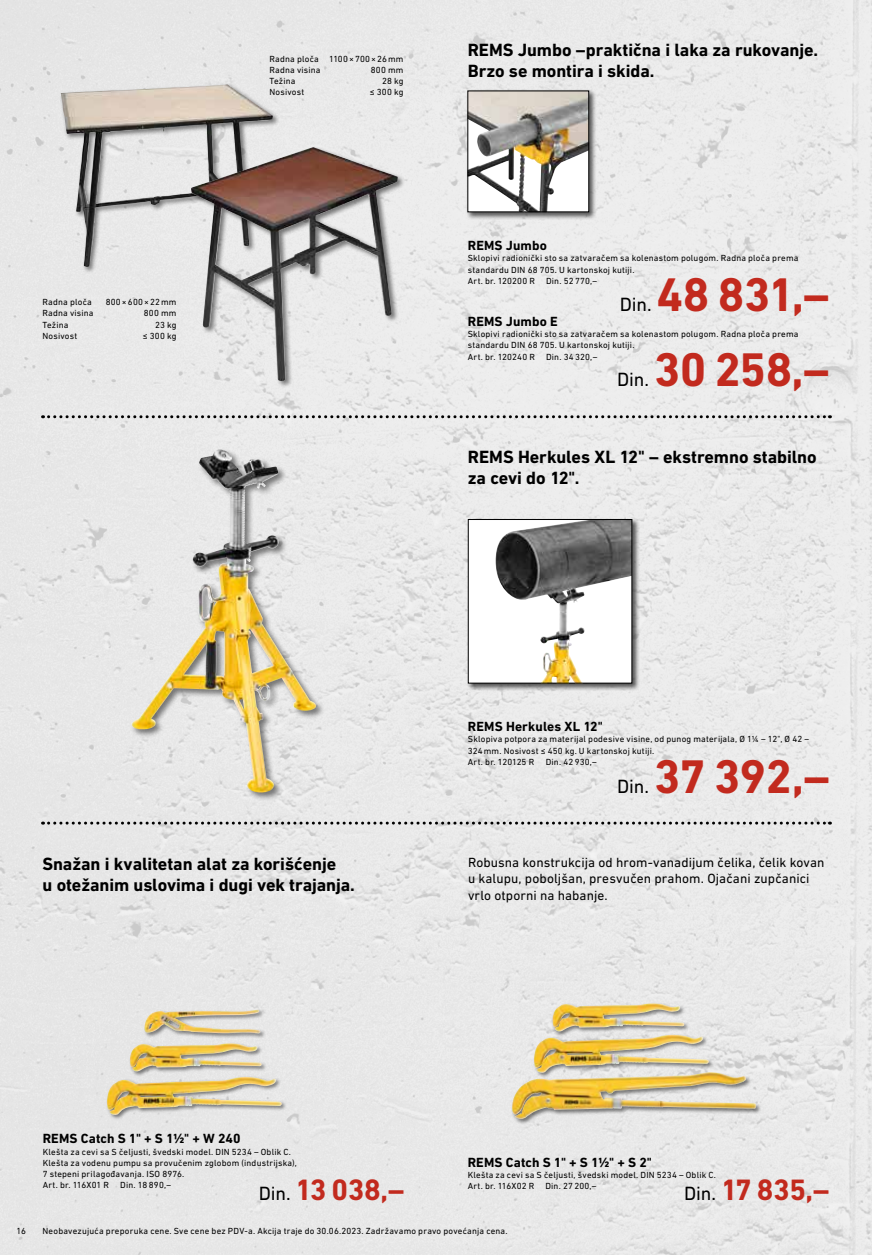
<style>
.page{position:relative;width:872px;height:1255px;background:#fff}
.page>*{position:absolute;margin:0;border:0;box-sizing:border-box;transform-origin:0 0}
.t1{font:700 48px "DIN Next W1 G";letter-spacing:-.02em;color:#c22a1e}
.t2{font:700 30px "DIN Next W1 G";letter-spacing:-.02em;color:#c22a1e}
.t3{font:19.5px "DIN Next W1 G";letter-spacing:-.01em;color:#000}
.t4{font:700 18px/21px "DIN Next W1 G";letter-spacing:-.005em;color:#000}
.t5{font:13.5px/16.5px "DIN Next W1 G";letter-spacing:.01em;color:#000}
.t6{font:700 13.5px "DIN Next W1 G";letter-spacing:.01em;color:#000}
.t7{font:9px/11.2px "DIN Next W1 G";letter-spacing:.02em;color:#000}
.s1{font-weight:400;font-size:19.5px;color:#000}
</style>
<div class="page">
<div style="left:0;top:0;width:872px;height:1254px;background:#e9e9e9"></div>
<svg style="left:43px;top:415px;width:787px;height:3px;background:#969696"></svg>
<svg style="left:43px;top:821px;width:787px;height:3px;background:#9d9d9d"></svg>
<div style="left:466px;top:517px;width:174px;height:174px;background:#000;opacity:.65"></div>
<svg style="left:470px;top:521px;width:160px;height:160px"></svg>
<img style="left:495px;top:521px;width:99px;height:142px">
<div style="left:468px;top:519px;width:164px;height:164px;border:1px solid #000"></div>
<div style="left:130px;top:448px;width:195px;height:353px;background:#000;opacity:.5"></div>
<img style="left:193px;top:449px;width:38px;height:149px">
<div style="left:129px;top:1041px;width:138px;height:36px;background:#000;opacity:.5"></div>
<img style="left:130px;top:1043px;width:132px;height:28px">
<div style="left:106px;top:1075px;width:181px;height:45px;background:#000;opacity:.5"></div>
<img style="left:107px;top:1076px;width:136px;height:38px">
<div style="left:143px;top:1008px;width:123px;height:30px;background:#000;opacity:.5"></div>
<img style="left:144px;top:1009px;width:117px;height:24px">
<div style="left:511px;top:1070px;width:250px;height:54px;background:#000;opacity:.5"></div>
<img style="left:512px;top:1073px;width:191px;height:45px">
<div style="left:551px;top:1002px;width:139px;height:35px;background:#000;opacity:.5"></div>
<img style="left:552px;top:1003px;width:132px;height:28px">
<div style="left:533px;top:1033px;width:181px;height:45px;background:#000;opacity:.5"></div>
<img style="left:534px;top:1034px;width:136px;height:38px">
<div style="left:60px;top:83px;width:220px;height:191px;background:#000;opacity:.5"></div>
<img style="left:61px;top:85px;width:212px;height:182px">
<div style="left:190px;top:146px;width:215px;height:243px;background:#000;opacity:.5"></div>
<img style="left:191px;top:147px;width:207px;height:234px">
<div style="left:465px;top:89px;width:132px;height:131px;background:#000;opacity:.65"></div>
<img style="left:469px;top:93px;width:118px;height:117px">
<p class="t7" style="left:269px;top:53px;width:135px">Radna ploča 1100×700×26mm<br>Radna visina</p>
<p class="t7" style="left:371px;top:64px;width:34px">800 mm</p>
<p class="t7" style="left:269px;top:75px;width:27px">Težina</p>
<p class="t7" style="left:382px;top:75px;width:23px">28 kg</p>
<p class="t7" style="left:269px;top:87px;width:36px">Nosivost</p>
<p class="t7" style="left:370px;top:87px;width:35px">≤ 300 kg</p>
<h3 class="t4" style="left:468px;top:40px;width:352px">REMS Jumbo –praktična i laka za rukovanje.<br>Brzo se montira i skida.</h3>
<h3 class="t6" style="left:468px;top:237px;width:81px">REMS Jumbo</h3>
<p class="t7" style="left:468px;top:252px;width:332px">Sklopivi radionički sto sa zatvaračem sa kolenastom polugom. Radna ploča prema standardu DIN 68 705. U kartonskoj kutiji.<br>Art. br. 120200 R Din. 52 770,–</p>
<h1 class="t1" style="left:656px;top:267px;width:174px">48 831,–</h1>
<p class="t7" style="left:43px;top:296px;width:51px">Radna ploča</p>
<p class="t7" style="left:106px;top:296px;width:72px;text-align:right">800×600×22mm<br>800 mm</p>
<h3 class="t3" style="left:620px;top:293px;width:33px">Din.</h3>
<p class="t7" style="left:43px;top:307px;width:53px">Radna visina</p>
<h3 class="t6" style="left:468px;top:313px;width:91px">REMS Jumbo E</h3>
<p class="t7" style="left:468px;top:328px;width:332px">Sklopivi radionički sto sa zatvaračem sa kolenastom polugom. Radna ploča prema standardu DIN 68 705. U kartonskoj kutiji.<br>Art. br. 120240 R Din. 34 320,–</p>
<p class="t7" style="left:43px;top:319px;width:27px">Težina</p>
<p class="t7" style="left:155px;top:319px;width:23px">23 kg</p>
<p class="t7" style="left:43px;top:330px;width:36px">Nosivost</p>
<p class="t7" style="left:143px;top:330px;width:35px">≤ 300 kg</p>
<h1 class="t1" style="left:654px;top:341px;width:177px">30 258,–</h1>
<h3 class="t3" style="left:617px;top:368px;width:33px">Din.</h3>
<h3 class="t4" style="left:468px;top:446px;width:350px">REMS Herkules XL 12" – ekstremno stabilno za cevi do 12".</h3>
<h3 class="t4" style="left:43px;top:853px;width:314px">Snažan i kvalitetan alat za korišćenje<br>u otežanim uslovima i dugi vek trajanja.</h3>
<h3 class="t6" style="left:468px;top:718px;width:136px">REMS Herkules XL 12"</h3>
<p class="t7" style="left:468px;top:733px;width:343px">Sklopiva potpora za materijal podesive visine, od punog materijala, Ø 1¼ – 12", Ø 42 –<br>324mm. Nosivost ≤ 450 kg. U kartonskoj kutiji.<br>Art. br. 120125 R</p>
<p class="t7" style="left:545px;top:756px;width:53px">Din. 42 930,–</p>
<h1 class="t1" style="left:653px;top:748px;width:177px">37 392,–</h1>
<h3 class="t3" style="left:617px;top:774px;width:33px">Din.</h3>
<h3 class="t5" style="left:468px;top:853px;width:358px">Robusna konstrukcija od hrom-vanadijum čelika, čelik kovan u kalupu, poboljšan, presvučen prahom. Ojačani zupčanici vrlo otporni na habanje.</h3>
<h3 class="t6" style="left:43px;top:1130px;width:200px">REMS Catch S 1" + S 1½" + W 240</h3>
<p class="t7" style="left:43px;top:1145px;width:256px">Klešta za cevi sa S čeljusti, švedski model. DIN 5234 – Oblik C.<br>Klešta za vodenu pumpu sa provučenim zglobom (industrijska), 7 stepeni prilagođavanja. ISO 8976.<br>Art. br. 116X01 R Din. 18 890,–</p>
<h2 class="t2" style="left:259px;top:1171px;width:147px"><span class="s1">Din.</span> 13 038,–</h2>
<h3 class="t6" style="left:467px;top:1153px;width:186px">REMS Catch S 1" + S 1½" + S 2"</h3>
<p class="t7" style="left:467px;top:1168px;width:250px">Klešta za cevi sa S čeljusti, švedski model. DIN 5234 – Oblik C.<br>Art. br. 116X02 R Din. 27 200,–</p>
<h2 class="t2" style="left:684px;top:1172px;width:146px"><span class="s1">Din.</span> 17 835,–</h2>
<p class="t7" style="left:17px;top:1224px;width:11px">16</p>
<p class="t7" style="left:43px;top:1224px;width:466px">Neobavezujuća preporuka cene. Sve cene bez PDV-a. Akcija traje do 30.06.2023. Zadržavamo pravo povećanja cena.</p>
</div>
